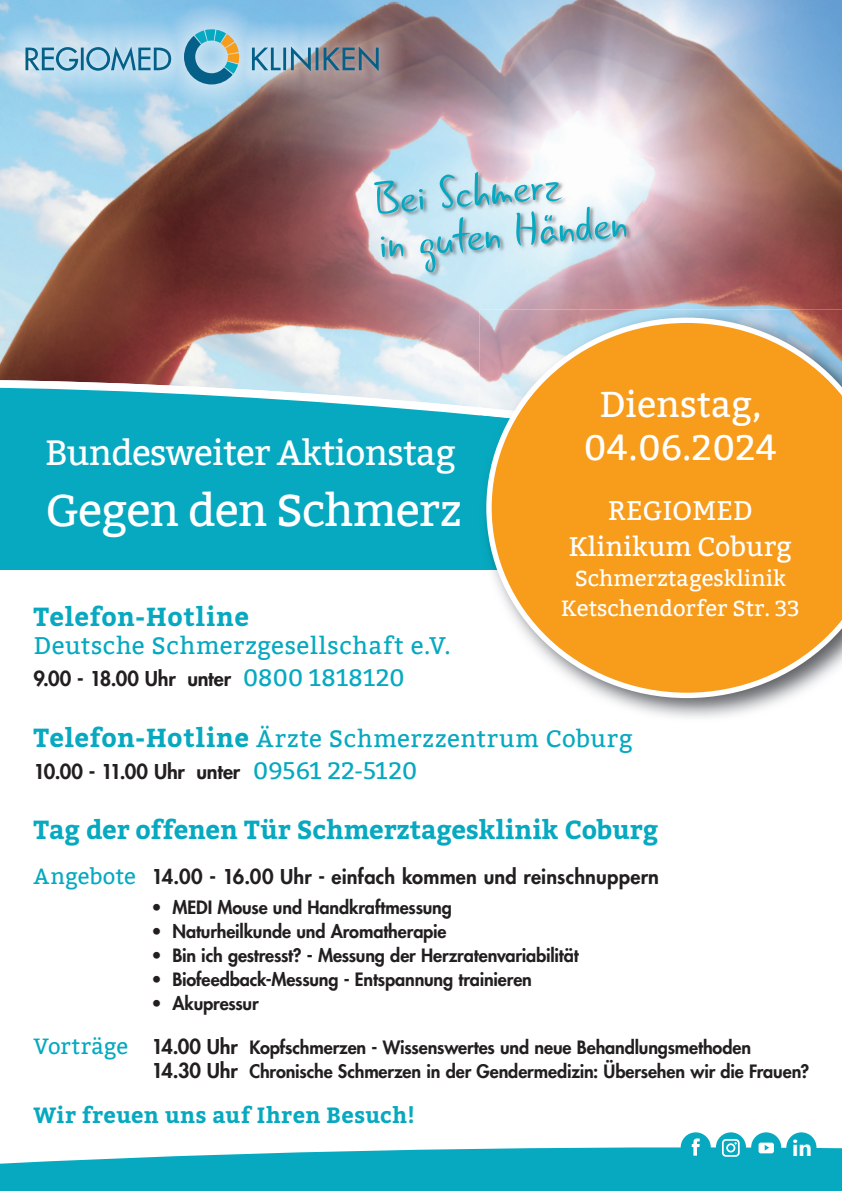
<style>
.page{position:relative;width:842px;height:1191px;background:#fff}
.page>*{position:absolute;margin:0;border:0;box-sizing:border-box;transform-origin:0 0}
.t1{font:48px/44px "Gunny Rewritten";color:#06a9c0}
.t2{font:45px "Bitter";letter-spacing:-.02em;color:#fff}
.t3{font:35.8px/43px "Bitter";color:#fff;text-align:center}
.t4{font:35px "Bitter";letter-spacing:-.02em;color:#fff}
.t5{font:26.9px/35.8px "Bitter";color:#fff;text-align:center}
.t6{font:700 26px "Bitter";color:#06a9c0}
.t7{font:700 26px "Bitter";letter-spacing:.02em;color:#06a9c0}
.t8{font:24px "Bitter";letter-spacing:.025em;color:#06a9c0}
.t9{font:700 22.4px "Ebrima";color:#fff}
.t10{font:22px/30px "Bitter";color:#fff;text-align:center}
.t11{font:700 22px "Bitter";letter-spacing:.02em;color:#06a9c0}
.t12{font:800 20px "Futura Com";letter-spacing:.005em;color:#231f20}
.t13{font:800 18px/24px "Futura Com";letter-spacing:-.005em;color:#231f20}
.s1{font-family:"Bitter";font-weight:400;font-size:24px;color:#06a9c0}
.s2{font-weight:700;font-size:26px}
.s3{font-family:"Bitter";font-weight:400;font-size:22px;color:#06a9c0}
.s4{font-size:20px}
</style>
<div class="page">
<img style="left:0;top:0;width:842px;height:380px">
<svg style="left:0;top:380px;width:480px;height:8px"></svg>
<div style="left:0;top:388px;width:480px;height:182px;background:#06a9c0"></div>
<img style="left:480px;top:309px;width:362px;height:98px">
<svg style="left:486px;top:317px;width:356px;height:381px;background:#efa844"></svg>
<img style="left:0;top:3px;width:405px;height:108px">
<svg style="left:184px;top:29px;width:55px;height:55px;background:#78aeba"></svg>
<svg style="left:26px;top:47px;width:145px;height:24px;background:#80b3cd"></svg>
<svg style="left:252px;top:46px;width:127px;height:25px;background:#7b96a7"></svg>
<img style="left:374px;top:172px;width:258px;height:106px">
<svg style="left:681px;top:1132px;width:30px;height:30px"></svg>
<svg style="left:716px;top:1132px;width:30px;height:30px"></svg>
<svg style="left:751px;top:1132px;width:30px;height:30px"></svg>
<svg style="left:0;top:1138px;width:842px;height:53px"></svg>
<div style="left:786px;top:1132px;width:30px;height:30px;background:#06a9c0;border-radius:50%"></div>
<h1 class="t1" style="left:373px;top:179px;width:251px;rotate:-5deg">Bei Schmerz<br>in guten Händen</h1>
<h3 class="t3" style="left:583px;top:383px;width:195px">Dienstag,<br>04.06.2024</h3>
<h3 class="t4" style="left:45px;top:433px;width:412px">Bundesweiter Aktionstag</h3>
<h2 class="t2" style="left:45px;top:483px;width:418px">Gegen den Schmerz</h2>
<h3 class="t5" style="left:569px;top:493px;width:225px">REGIOMED<br>Klinikum Coburg</h3>
<p class="t10" style="left:561px;top:563px;width:240px">Schmerztagesklinik<br>Ketschendorfer Str. 33</p>
<h3 class="t7" style="left:34px;top:597px;width:217px">Telefon-Hotline</h3>
<h3 class="t8" style="left:34px;top:632px;width:419px">Deutsche Schmerzgesellschaft e.V.</h3>
<p class="t12" style="left:34px;top:664px;width:372px">9.00 - 18.00 Uhr unter <span class="s1">0800 1818120</span></p>
<h3 class="t8" style="left:34px;top:724px;width:601px"><span class="s2">Telefon-Hotline</span> Ärzte Schmerzzentrum Coburg</h3>
<p class="t12" style="left:34px;top:756px;width:385px">10.00 - 11.00 Uhr unter <span class="s1">09561 22-5120</span></p>
<h3 class="t6" style="left:34px;top:809px;width:626px">Tag der offenen Tür Schmerztagesklinik Coburg</h3>
<p class="t12" style="left:34px;top:861px;width:627px"><span class="s3">Angebote</span> 14.00 - 16.00 Uhr - einfach kommen und reinschnuppern</p>
<p class="t13" style="left:152px;top:894px;width:302px">• MEDI Mouse und Handkraftmessung</p>
<p class="t13" style="left:152px;top:918px;width:297px">• Naturheilkunde und Aromatherapie</p>
<p class="t13" style="left:152px;top:942px;width:429px">• Bin ich gestresst? - Messung der Herzratenvariabilität</p>
<p class="t13" style="left:152px;top:966px;width:382px">• Biofeedback-Messung - Entspannung trainieren</p>
<p class="t13" style="left:152px;top:990px;width:109px">• Akupressur</p>
<p class="t13" style="left:152px;top:1034px;width:659px;text-indent:-118px"><span class="s3">Vorträge</span> <span class="s4">14.00 Uhr</span> Kopfschmerzen - Wissenswertes und neue Behandlungsmethoden<br><span class="s4">14.30 Uhr</span> Chronische Schmerzen in der Gendermedizin: Übersehen wir die Frauen?</p>
<p class="t11" style="left:34px;top:1097px;width:383px">Wir freuen uns auf Ihren Besuch!</p>
<p class="t9" style="left:792px;top:1129px;width:21px">in</p>
</div>
